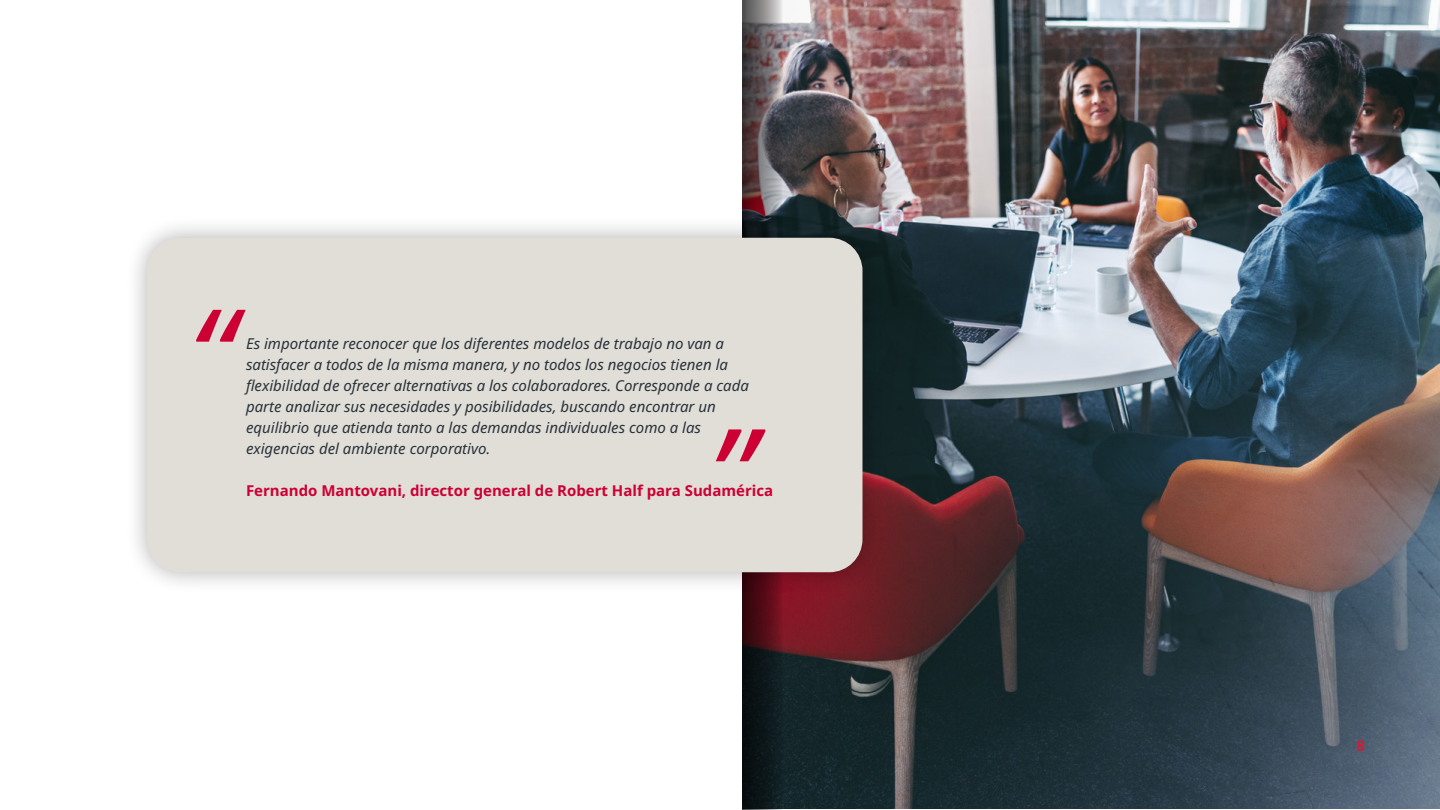
<style>
.page{position:relative;width:1440px;height:810px;background:#fff}
.page>*{position:absolute;margin:0;border:0;box-sizing:border-box;transform-origin:0 0}
.t1{font:italic 129.9px "Noto Sans";color:#c03}
.t2{font:italic 15px/21px "Noto Sans";color:#27323a}
.t3{font:700 15px "Noto Sans";color:#c03}
.t4{font:700 15px "Noto Sans";color:#cd1f36}
</style>
<div class="page">
<img style="left:814px;top:0;width:626px;height:809px">
<svg style="left:742px;top:0;width:72px;height:810px;background:#483f44"></svg>
<div style="left:125px;top:216px;width:759px;height:378px;background:#000;opacity:.3"></div>
<div style="left:147px;top:238px;width:715px;height:334px;background:#e1ddd7;border-radius:33px"></div>
<h1 class="t1" style="left:188px;top:262px;width:48px">“</h1>
<p class="t2" style="left:246px;top:333px;width:504px">Es importante reconocer que los diferentes modelos de trabajo no van a satisfacer a todos de la misma manera, y no todos los negocios tienen la flexibilidad de ofrecer alternativas a los colaboradores. Corresponde a cada parte analizar sus necesidades y posibilidades, buscando encontrar un equilibrio que atienda tanto a las demandas individuales como a las exigencias del ambiente corporativo.</p>
<p class="t3" style="left:246px;top:480px;width:529px">Fernando Mantovani, director general de Robert Half para Sudamérica</p>
<h1 class="t1" style="left:708px;top:381px;width:48px">”</h1>
<p class="t4" style="left:1356px;top:735px;width:10px">8</p>
</div>
